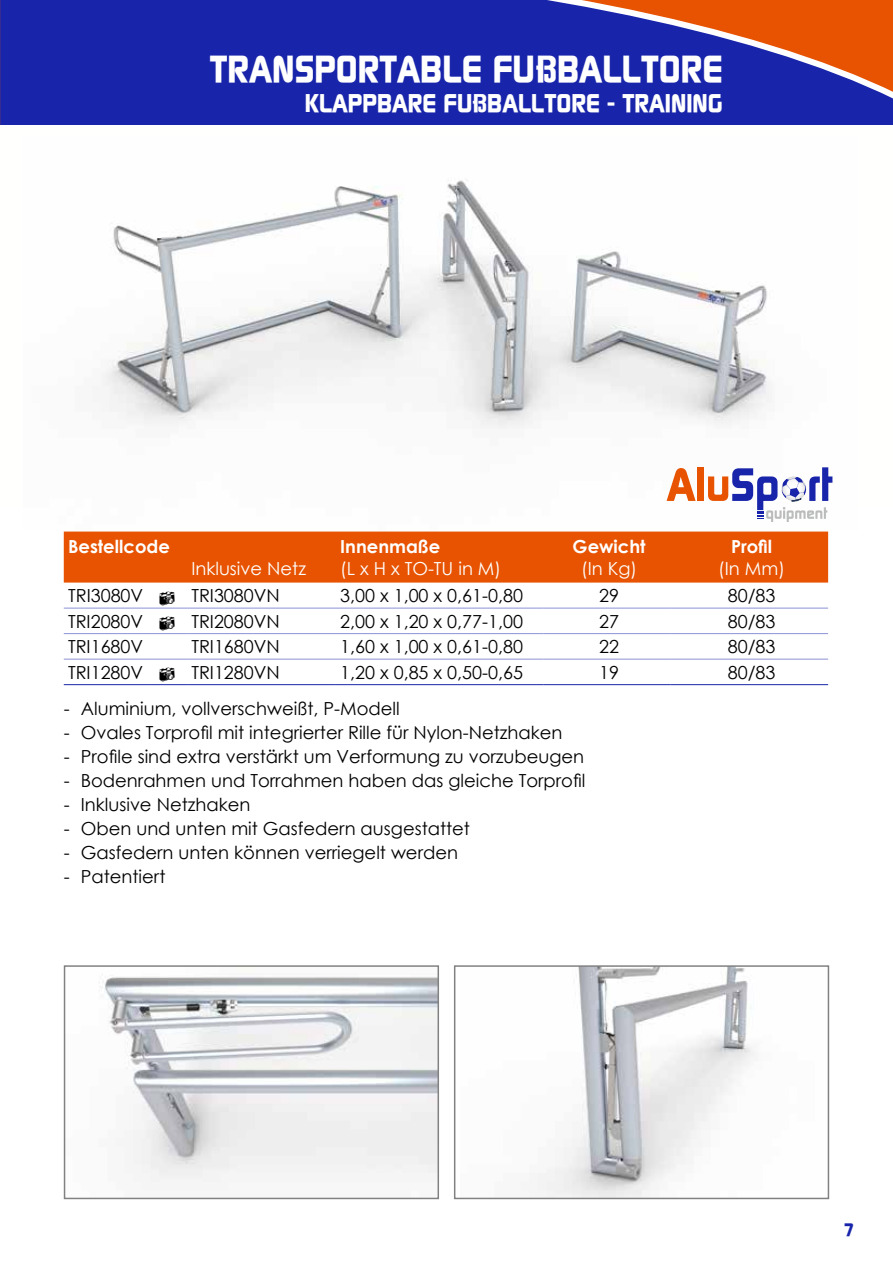
<style>
.page{position:relative;width:893px;height:1263px;background:#fff}
.page>*{position:absolute;margin:0;border:0;box-sizing:border-box;transform-origin:0 0}
.t1{font:700 37.5px "Continuum";color:#fff}
.t2{font:700 25.5px "Continuum";color:#fff}
.t3{font:18px "Century Gothic";color:#000}
.t4{font:18px "Century Gothic";color:#fff}
.t5{font:700 18px "Century Gothic";color:#fff}
.t6{font:700 18px "Continuum";color:#1825aa}
</style>
<div class="page">
<div style="left:0;top:0;width:893px;height:125px;background:#1825aa"></div>
<svg style="left:196px;top:0;width:697px;height:124px;background:#3a3094"></svg>
<img style="left:99px;top:974px;width:337px;height:208px">
<div style="left:64px;top:965px;width:375px;height:234px;border:2px solid #818181"></div>
<img style="left:537px;top:968px;width:218px;height:228px">
<div style="left:454px;top:965px;width:375px;height:234px;border:2px solid #818181"></div>
<img style="left:102px;top:180px;width:731px;height:321px">
<div style="left:64px;top:531px;width:764px;height:52px;background:#e75300"></div>
<hr style="left:64px;top:608px;width:87px;height:1px;background:#8b92d4">
<hr style="left:151px;top:608px;width:36px;height:1px;background:#8b92d4">
<hr style="left:187px;top:608px;width:149px;height:1px;background:#8b92d4">
<hr style="left:336px;top:608px;width:207px;height:1px;background:#8b92d4">
<hr style="left:543px;top:608px;width:128px;height:1px;background:#8b92d4">
<hr style="left:671px;top:608px;width:157px;height:1px;background:#8b92d4">
<hr style="left:64px;top:633px;width:87px;height:1px;background:#8b92d4">
<hr style="left:151px;top:633px;width:36px;height:1px;background:#8b92d4">
<hr style="left:187px;top:633px;width:149px;height:1px;background:#8b92d4">
<hr style="left:336px;top:633px;width:207px;height:1px;background:#8b92d4">
<hr style="left:543px;top:633px;width:128px;height:1px;background:#8b92d4">
<hr style="left:671px;top:633px;width:157px;height:1px;background:#8b92d4">
<hr style="left:64px;top:659px;width:87px;height:1px;background:#8b92d4">
<hr style="left:151px;top:659px;width:36px;height:1px;background:#8b92d4">
<hr style="left:187px;top:659px;width:149px;height:1px;background:#8b92d4">
<hr style="left:336px;top:659px;width:207px;height:1px;background:#8b92d4">
<hr style="left:543px;top:659px;width:128px;height:1px;background:#8b92d4">
<hr style="left:671px;top:659px;width:157px;height:1px;background:#8b92d4">
<hr style="left:64px;top:684px;width:87px;height:1px;background:#1825aa">
<hr style="left:151px;top:684px;width:36px;height:1px;background:#1825aa">
<hr style="left:187px;top:684px;width:149px;height:1px;background:#1825aa">
<hr style="left:336px;top:684px;width:207px;height:1px;background:#1825aa">
<hr style="left:543px;top:684px;width:128px;height:1px;background:#1825aa">
<hr style="left:671px;top:684px;width:157px;height:1px;background:#1825aa">
<svg style="left:667px;top:468px;width:29px;height:33px"></svg>
<div style="left:698px;top:467px;width:6px;height:34px;background:#e75300"></div>
<svg style="left:708px;top:467px;width:124px;height:55px"></svg>
<h1 class="t1" style="left:210px;top:44px;width:515px">TRANSPORTABLE FUßBALLTORE</h1>
<h2 class="t2" style="left:305px;top:86px;width:419px">KLAPPBARE FUßBALLTORE - TRAINING</h2>
<p class="t5" style="left:68px;top:533px;width:103px">Bestellcode</p>
<p class="t5" style="left:340px;top:533px;width:102px">Innenmaße</p>
<p class="t5" style="left:573px;top:533px;width:75px">Gewicht</p>
<p class="t5" style="left:731px;top:533px;width:43px">Profil</p>
<p class="t4" style="left:191px;top:556px;width:116px">Inklusive Netz</p>
<p class="t4" style="left:340px;top:556px;width:162px">(L x H x TO-TU in M)</p>
<p class="t4" style="left:581px;top:556px;width:58px">(In Kg)</p>
<p class="t4" style="left:718px;top:556px;width:68px">(In Mm)</p>
<p class="t3" style="left:68px;top:583px;width:77px">TRI3080V</p>
<p class="t3" style="left:191px;top:583px;width:90px">TRI3080VN</p>
<p class="t3" style="left:340px;top:583px;width:184px">3,00 x 1,00 x 0,61-0,80</p>
<p class="t3" style="left:599px;top:583px;width:21px">29</p>
<p class="t3" style="left:728px;top:583px;width:49px">80/83</p>
<p class="t3" style="left:68px;top:608px;width:77px">TRI2080V</p>
<p class="t3" style="left:191px;top:608px;width:90px">TRI2080VN</p>
<p class="t3" style="left:340px;top:608px;width:184px">2,00 x 1,20 x 0,77-1,00</p>
<p class="t3" style="left:599px;top:608px;width:21px">27</p>
<p class="t3" style="left:728px;top:608px;width:49px">80/83</p>
<p class="t3" style="left:68px;top:634px;width:77px">TRI1680V</p>
<p class="t3" style="left:191px;top:634px;width:90px">TRI1680VN</p>
<p class="t3" style="left:340px;top:634px;width:184px">1,60 x 1,00 x 0,61-0,80</p>
<p class="t3" style="left:599px;top:634px;width:21px">22</p>
<p class="t3" style="left:728px;top:634px;width:49px">80/83</p>
<p class="t3" style="left:68px;top:659px;width:77px">TRI1280V</p>
<p class="t3" style="left:191px;top:659px;width:90px">TRI1280VN</p>
<p class="t3" style="left:340px;top:659px;width:184px">1,20 x 0,85 x 0,50-0,65</p>
<p class="t3" style="left:599px;top:659px;width:21px">19</p>
<p class="t3" style="left:728px;top:659px;width:49px">80/83</p>
<p class="t3" style="left:64px;top:696px;width:337px">- Aluminium, vollverschweißt, P-Modell</p>
<p class="t3" style="left:64px;top:720px;width:500px">- Ovales Torprofil mit integrierter Rille für Nylon-Netzhaken</p>
<p class="t3" style="left:64px;top:744px;width:522px">- Profile sind extra verstärkt um Verformung zu vorzubeugen</p>
<p class="t3" style="left:64px;top:768px;width:523px">- Bodenrahmen und Torrahmen haben das gleiche Torprofil</p>
<p class="t3" style="left:64px;top:792px;width:188px">- Inklusive Netzhaken</p>
<p class="t3" style="left:64px;top:816px;width:408px">- Oben und unten mit Gasfedern ausgestattet</p>
<p class="t3" style="left:64px;top:840px;width:396px">- Gasfedern unten können verriegelt werden</p>
<p class="t3" style="left:64px;top:864px;width:103px">- Patentiert</p>
<p class="t6" style="left:844px;top:1218px;width:12px">7</p>
</div>
